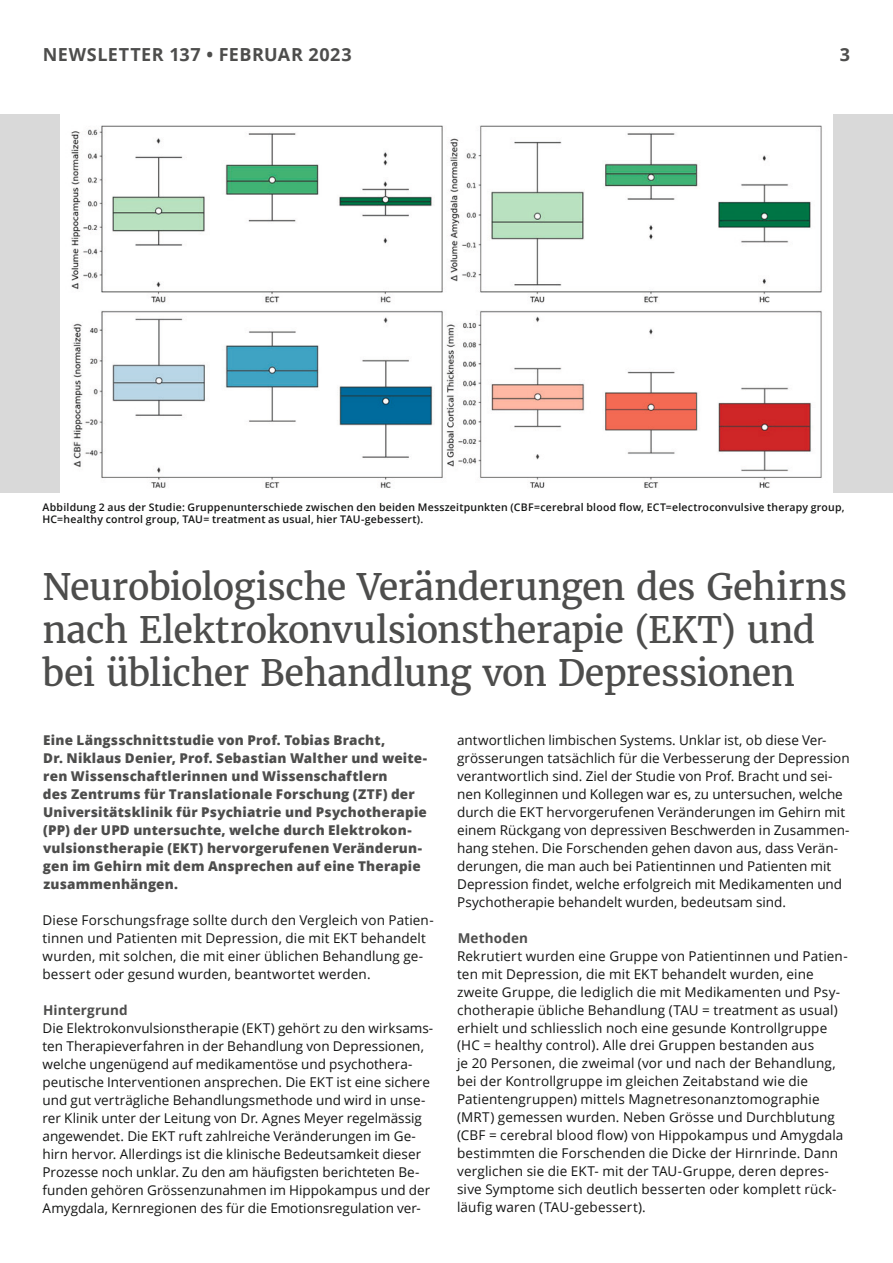
<style>
.page{position:relative;width:893px;height:1263px;background:#fff}
.page>*{position:absolute;margin:0;border:0;box-sizing:border-box;transform-origin:0 0}
.t1{font:36px/43.2px "Merriweather";letter-spacing:-.015em;color:#4d4d4c}
.t2{font:700 18px "Open Sans";letter-spacing:.03em;color:#4d4d4c}
.t3{font:13.5px/18px "Open Sans";letter-spacing:.005em;color:#131413}
.t4{font:800 13.5px/18px "Open Sans";letter-spacing:.015em;color:#4d4d4c}
.t5{font:700 13.5px "Open Sans";letter-spacing:.01em;color:#4d4d4c}
.t6{font:600 10.5px/12.6px "Open Sans";letter-spacing:.02em;color:#131413}
</style>
<div class="page">
<div style="left:0;top:115px;width:893px;height:378px;background:#d9d9d9"></div>
<img style="left:61px;top:115px;width:771px;height:378px">
<h2 class="t2" style="left:43px;top:41px;width:310px">NEWSLETTER 137 • FEBRUAR 2023</h2>
<h2 class="t2" style="left:840px;top:41px;width:12px">3</h2>
<p class="t6" style="left:43px;top:500px;width:803px">Abbildung 2 aus der Studie: Gruppenunterschiede zwischen den beiden Messzeitpunkten (CBF=cerebral blood flow, ECT=electroconvulsive therapy group,<br>HC=healthy control group, TAU= treatment as usual, hier TAU-gebessert).</p>
<h1 class="t1" style="left:43px;top:566px;width:806px">Neurobiologische Veränderungen des Gehirns nach Elektrokonvulsionstherapie (EKT) und bei üblicher Behandlung von Depressionen</h1>
<p class="t4" style="left:43px;top:730px;width:386px">Eine Längsschnittstudie von Prof. Tobias Bracht,<br>Dr. Niklaus Denier, Prof. Sebastian Walther und weite&shy;ren Wissenschaftlerinnen und Wissenschaftlern<br>des Zentrums für Translationale Forschung (ZTF) der Universitätsklinik für Psychiatrie und Psychotherapie (PP) der UPD untersuchte, welche durch Elektrokon&shy;vulsionstherapie (EKT) hervorgerufenen Veränderun&shy;gen im Gehirn mit dem Ansprechen auf eine Therapie zusammenhängen.</p>
<p class="t3" style="left:43px;top:910px;width:393px">Diese Forschungsfrage sollte durch den Vergleich von Patien&shy;tinnen und Patienten mit Depression, die mit EKT behandelt wurden, mit solchen, die mit einer üblichen Behandlung ge&shy;bessert oder gesund wurden, beantwortet werden.</p>
<p class="t5" style="left:43px;top:1000px;width:86px">Hintergrund</p>
<p class="t3" style="left:43px;top:1018px;width:392px">Die Elektrokonvulsionstherapie (EKT) gehört zu den wirksams&shy;ten Therapieverfahren in der Behandlung von Depressionen, welche ungenügend auf medikamentöse und psychothera&shy;peutische Interventionen ansprechen. Die EKT ist eine sichere und gut verträgliche Behandlungsmethode und wird in unse&shy;rer Klinik unter der Leitung von Dr. Agnes Meyer regelmässig angewendet. Die EKT ruft zahlreiche Veränderungen im Ge&shy;hirn hervor. Allerdings ist die klinische Bedeutsamkeit dieser Prozesse noch unklar. Zu den am häufigsten berichteten Be&shy;funden gehören Grössenzunahmen im Hippokampus und der Amygdala, Kernregionen des für die Emotionsregulation ver-</p>
<p class="t3" style="left:457px;top:730px;width:394px">antwortlichen limbischen Systems. Unklar ist, ob diese Ver&shy;grösserungen tatsächlich für die Verbesserung der Depression verantwortlich sind. Ziel der Studie von Prof. Bracht und sei&shy;nen Kolleginnen und Kollegen war es, zu untersuchen, welche durch die EKT hervorgerufenen Veränderungen im Gehirn mit einem Rückgang von depressiven Beschwerden in Zusammen&shy;hang stehen. Die Forschenden gehen davon aus, dass Verän&shy;derungen, die man auch bei Patientinnen und Patienten mit Depression findet, welche erfolgreich mit Medikamenten und Psychotherapie behandelt wurden, bedeutsam sind.</p>
<p class="t5" style="left:458px;top:928px;width:72px">Methoden</p>
<p class="t3" style="left:457px;top:946px;width:392px">Rekrutiert wurden eine Gruppe von Patientinnen und Patien&shy;ten mit Depression, die mit EKT behandelt wurden, eine zweite Gruppe, die lediglich die mit Medikamenten und Psy&shy;chotherapie übliche Behandlung (TAU = treatment as usual) erhielt und schliesslich noch eine gesunde Kontrollgruppe (HC = healthy control). Alle drei Gruppen bestanden aus<br>je 20 Personen, die zweimal (vor und nach der Behandlung, bei der Kontrollgruppe im gleichen Zeitabstand wie die Patientengruppen) mittels Magnetresonanztomographie (MRT) gemessen wurden. Neben Grösse und Durchblutung (CBF = cerebral blood flow) von Hippokampus und Amygdala bestimmten die Forschenden die Dicke der Hirnrinde. Dann verglichen sie die EKT- mit der TAU-Gruppe, deren depres&shy;sive Symptome sich deutlich besserten oder komplett rück&shy;läufig waren (TAU-gebessert).</p>
</div>
